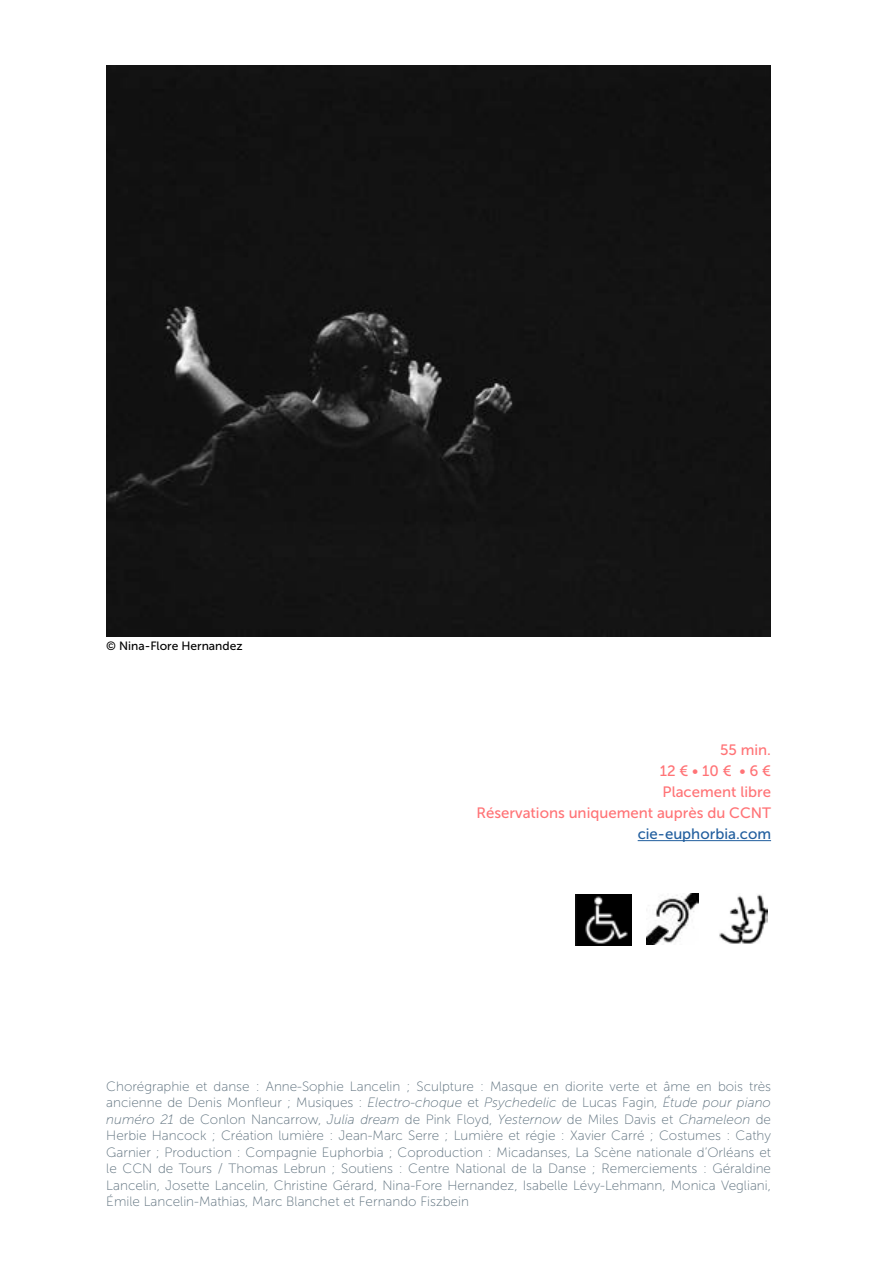
<style>
.page{position:relative;width:893px;height:1263px;background:#fff}
.page>*{position:absolute;margin:0;border:0;box-sizing:border-box;transform-origin:0 0}
.t1{font:15px/21px "Museo Sans 500";color:#ff7376;text-align:right}
.t2{font:15px "Museo Sans 500";color:#215e9e}
.t3{font:13.5px/16.5px "Museo Sans 100";color:#5c6f7c;text-align:justify}
.t4{font:12px "Museo Sans 500";color:#000}
.s1{font-style:italic}
</style>
<div class="page">
<hr style="left:638px;top:840px;width:133px;height:1px;background:#215e9e">
<img style="left:576px;top:894px;width:55px;height:52px">
<img style="left:719px;top:894px;width:49px;height:50px">
<img style="left:646px;top:893px;width:52px;height:52px">
<div style="left:106px;top:66px;width:665px;height:570px;background:#131313"></div>
<p class="t4" style="left:106px;top:639px;width:138px">© Nina-Flore Hernandez</p>
<p class="t1" style="left:477px;top:739px;width:296px">55 min.<br>12 € • 10 € • 6 €<br>Placement libre<br>Réservations uniquement auprès du CCNT</p>
<p class="t2" style="left:638px;top:826px;width:135px">cie-euphorbia.com</p>
<p class="t3" style="left:106px;top:1078px;width:666px">Chorégraphie et danse : Anne-Sophie Lancelin ; Sculpture : Masque en diorite verte et âme en bois très ancienne de Denis Monfleur ; Musiques : <span class="s1">Electro-choque</span> et <span class="s1">Psychedelic</span> de Lucas Fagin, <span class="s1">Étude pour piano numéro 21</span> de Conlon Nancarrow, <span class="s1">Julia dream</span> de Pink Floyd, <span class="s1">Yesternow</span> de Miles Davis et <span class="s1">Chameleon</span> de Herbie Hancock ; Création lumière : Jean-Marc Serre ; Lumière et régie : Xavier Carré ; Costumes : Cathy Garnier ; Production : Compagnie Euphorbia ; Coproduction : Micadanses, La Scène nationale d’Orléans et le CCN de Tours / Thomas Lebrun ; Soutiens : Centre National de la Danse ; Remerciements : Géraldine Lancelin, Josette Lancelin, Christine Gérard, Nina-Fore Hernandez, Isabelle Lévy-Lehmann, Monica Vegliani, Émile Lancelin-Mathias, Marc Blanchet et Fernando Fiszbein</p>
</div>
